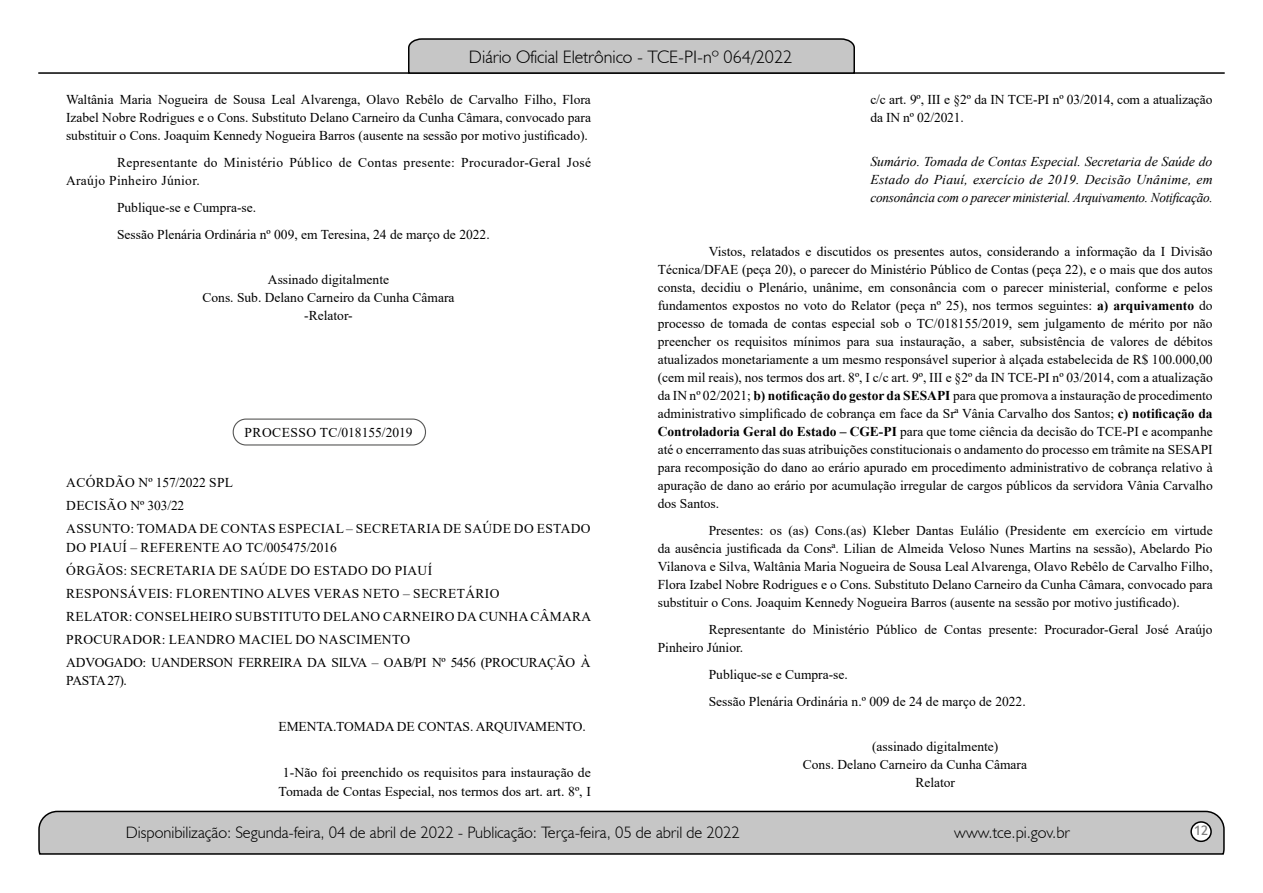
<style>
.page{position:relative;width:1263px;height:893px;background:#fff}
.page>*{position:absolute;margin:0;border:0;box-sizing:border-box;transform-origin:0 0}
.t1{font:300 18px "Humanist 521 BT";color:#000}
.t2{font:300 16.5px "Humanist 521 BT";color:#000}
.t3{font:15px "Estrangelo Edessa";color:#808080}
.t4{font:13.5px/18px "Times New Roman";color:#000}
.t5{font:13.5px/23px "Times New Roman";letter-spacing:.025em;color:#000}
.t6{font:italic 13.5px/18px "Times New Roman";letter-spacing:-.015em;color:#000;text-align:justify}
.s1{font-weight:700}
</style>
<div class="page">
<svg style="left:38px;top:810px;width:1187px;height:45px;background:#b9b9b9"></svg>
<div style="left:1191px;top:822px;width:20px;height:19px;background:#fff;border-radius:50%"></div>
<div style="left:1190px;top:821px;width:22px;height:21px;border:2px solid #000;border-radius:50%"></div>
<hr style="left:38px;top:72px;width:1187px;height:2px;background:#000">
<svg style="left:407px;top:38px;width:449px;height:36px;background:#b4b4b4"></svg>
<div style="left:233px;top:419px;width:193px;height:27px;border:1px solid #575756;border-radius:13px"></div>
<h1 class="t1" style="left:469px;top:46px;width:325px">Diário Oficial Eletrônico - TCE-PI-nº 064/2022</h1>
<p class="t4" style="left:66px;top:90px;width:526px;text-align:justify">Waltânia Maria Nogueira de Sousa Leal Alvarenga, Olavo Rebêlo de Carvalho Filho, Flora Izabel Nobre Rodrigues e o Cons. Substituto Delano Carneiro da Cunha Câmara, convocado para substituir o Cons. Joaquim Kennedy Nogueira Barros (ausente na sessão por motivo justificado).</p>
<p class="t5" style="left:66px;top:153px;width:526px;line-height:18px;text-indent:51px">Representante do Ministério Público de Contas presente: Procurador-Geral José<br>Araújo Pinheiro Júnior.</p>
<p class="t4" style="left:117px;top:193px;width:374px;line-height:27px">Publique-se e Cumpra-se.<br>Sessão Plenária Ordinária nº 009, em Teresina, 24 de março de 2022.</p>
<p class="t4" style="left:202px;top:270px;width:253px;text-align:center">Assinado digitalmente<br>Cons. Sub. Delano Carneiro da Cunha Câmara -Relator-</p>
<p class="t4" style="left:870px;top:90px;width:344px">c/c art. 9º, III e §2º da IN TCE-PI nº 03/2014, com a atualização da IN nº 02/2021.</p>
<p class="t6" style="left:870px;top:152px;width:344px">Sumário. Tomada de Contas Especial. Secretaria de Saúde do Estado do Piauí, exercício de 2019. Decisão Unânime, em consonância com o parecer ministerial. Arquivamento. Notificação.</p>
<p class="t4" style="left:658px;top:242px;width:556px;text-align:justify;text-indent:51px">Vistos, relatados e discutidos os presentes autos, considerando a informação da I Divisão Técnica/DFAE (peça 20), o parecer do Ministério Público de Contas (peça 22), e o mais que dos autos consta, decidiu o Plenário, unânime, em consonância com o parecer ministerial, conforme e pelos fundamentos expostos no voto do Relator (peça nº 25), nos termos seguintes: <span class="s1">a) arquivamento</span> do processo de tomada de contas especial sob o TC/018155/2019, sem julgamento de mérito por não preencher os requisitos mínimos para sua instauração, a saber, subsistência de valores de débitos atualizados monetariamente a um mesmo responsável superior à alçada estabelecida de R$ 100.000,00 (cem mil reais), nos termos dos art. 8º, I c/c art. 9º, III e §2º da IN TCE-PI nº 03/2014, com a atualização da IN nº 02/2021; <span class="s1">b) notificação do gestor da SESAPI</span> para que promova a instauração de procedimento administrativo simplificado de cobrança em face da Srª Vânia Carvalho dos Santos; <span class="s1">c) notificação da Controladoria Geral do Estado – CGE-PI</span> para que tome ciência da decisão do TCE-PI e acompanhe até o encerramento das suas atribuições constitucionais o andamento do processo em trâmite na SESAPI para recomposição do dano ao erário apurado em procedimento administrativo de cobrança relativo à apuração de dano ao erário por acumulação irregular de cargos públicos da servidora Vânia Carvalho dos Santos.</p>
<p class="t4" style="left:658px;top:521px;width:556px;text-align:justify;text-indent:51px">Presentes: os (as) Cons.(as) Kleber Dantas Eulálio (Presidente em exercício em virtude da ausência justificada da Consª. Lilian de Almeida Veloso Nunes Martins na sessão), Abelardo Pio Vilanova e Silva, Waltânia Maria Nogueira de Sousa Leal Alvarenga, Olavo Rebêlo de Carvalho Filho, Flora Izabel Nobre Rodrigues e o Cons. Substituto Delano Carneiro da Cunha Câmara, convocado para substituir o Cons. Joaquim Kennedy Nogueira Barros (ausente na sessão por motivo justificado).</p>
<p class="t4" style="left:658px;top:620px;width:556px;text-indent:51px">Representante do Ministério Público de Contas presente: Procurador-Geral José Araújo<br>Pinheiro Júnior.</p>
<p class="t4" style="left:709px;top:661px;width:318px;line-height:27px">Publique-se e Cumpra-se.<br>Sessão Plenária Ordinária n.º 009 de 24 de março de 2022.</p>
<p class="t4" style="left:872px;top:737px;width:128px">(assinado digitalmente)</p>
<p class="t4" style="left:803px;top:755px;width:226px">Cons. Delano Carneiro da Cunha Câmara</p>
<p class="t4" style="left:915px;top:773px;width:41px">Relator</p>
<p class="t4" style="left:245px;top:423px;width:170px">PROCESSO TC/018155/2019</p>
<p class="t5" style="left:66px;top:470px;width:526px">ACÓRDÃO Nº 157/2022 SPL<br>DECISÃO Nº 303/22<br>ASSUNTO: TOMADA DE CONTAS ESPECIAL – SECRETARIA DE SAÚDE DO ESTADO</p>
<p class="t5" style="left:66px;top:535px;width:527px">DO PIAUÍ – REFERENTE AO TC/005475/2016<br>ÓRGÃOS: SECRETARIA DE SAÚDE DO ESTADO DO PIAUÍ<br>RESPONSÁVEIS: FLORENTINO ALVES VERAS NETO – SECRETÁRIO<br>RELATOR: CONSELHEIRO SUBSTITUTO DELANO CARNEIRO DA CUNHA CÂMARA PROCURADOR: LEANDRO MACIEL DO NASCIMENTO<br>ADVOGADO: UANDERSON FERREIRA DA SILVA – OAB/PI Nº 5456 (PROCURAÇÃO À</p>
<p class="t4" style="left:66px;top:671px;width:62px">PASTA 27).</p>
<p class="t4" style="left:279px;top:717px;width:309px">EMENTA.TOMADA DE CONTAS. ARQUIVAMENTO.</p>
<p class="t4" style="left:279px;top:763px;width:314px;line-height:18.8px;text-align:center">1-Não foi preenchido os requisitos para instauração de<br>Tomada de Contas Especial, nos termos dos art. art. 8º, I</p>
<p class="t2" style="left:126px;top:822px;width:616px">Disponibilização: Segunda-feira, 04 de abril de 2022 - Publicação: Terça-feira, 05 de abril de 2022</p>
<p class="t2" style="left:954px;top:822px;width:117px">www.tce.pi.gov.br</p>
<p class="t3" style="left:1194px;top:823px;width:16px">12</p>
</div>
